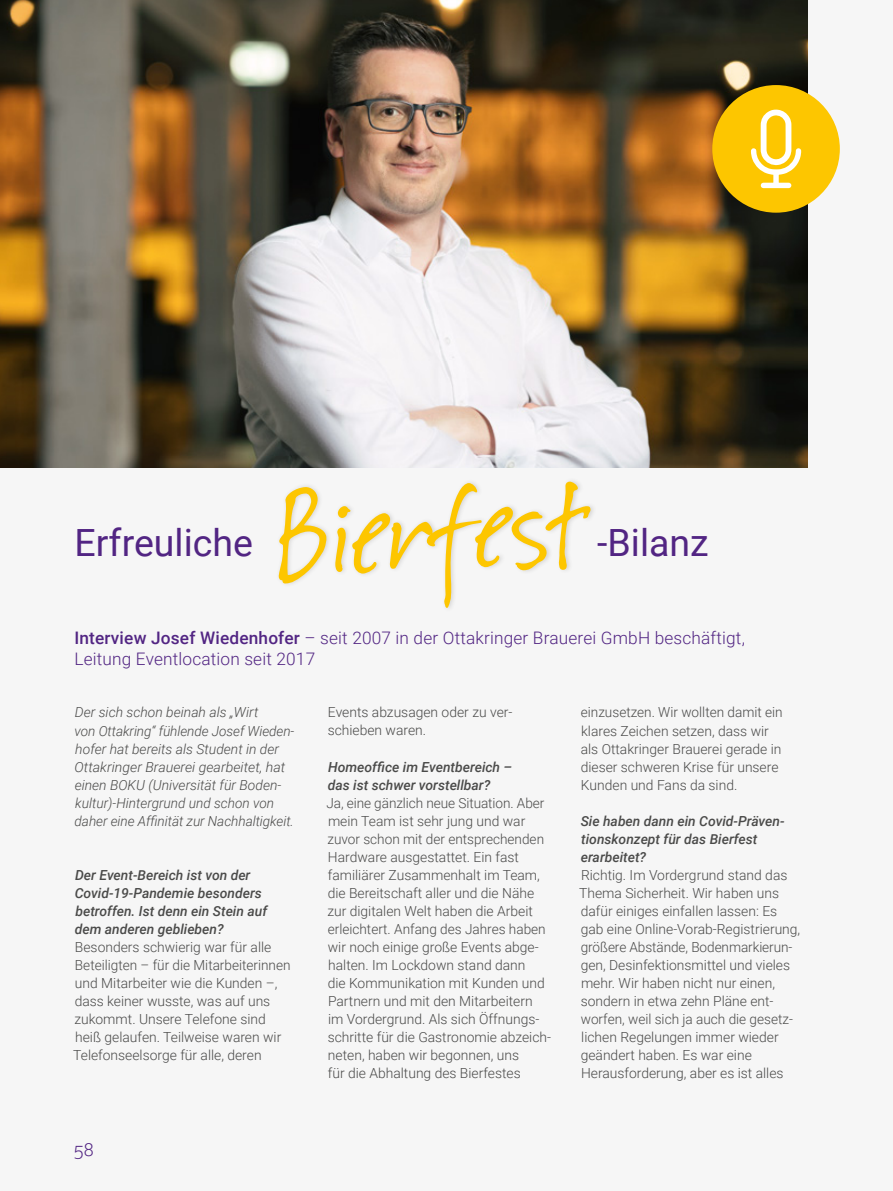
<style>
.page{position:relative;width:893px;height:1191px;background:#f6f6f6}
.page>*{position:absolute;margin:0;border:0;box-sizing:border-box;transform-origin:0 0}
.t1{font:142.5px "Suomi Hand Script";color:#fdc600}
.t2{font:37.5px "Roboto";color:#522583}
.t3{font:300 18px "Roboto";color:#522583}
.t4{font:300 17.25px/21px "Roboto";letter-spacing:.01em;color:#522583}
.t5{font:300 13.8px/18px "Roboto";color:#4a4a49}
.t6{font:italic 300 13.8px/18px "Roboto";color:#4a4a49}
.t7{font:italic 500 13.8px/18px "Roboto";color:#4a4a49}
.s1{font-weight:500}
</style>
<div class="page">
<div style="left:276px;top:477px;width:321px;height:135px;background:#4a4a49;opacity:.2"></div>
<img style="left:0;top:0;width:808px;height:468px">
<div style="left:712px;top:85px;width:128px;height:128px;background:#fdc600;border-radius:50%"></div>
<svg style="left:751px;top:109px;width:50px;height:79px"></svg>
<h1 class="t1" style="left:272px;top:469px;width:313px;rotate:-3deg">Bierfest</h1>
<h2 class="t2" style="left:74px;top:516px;width:180px">Erfreuliche</h2>
<h2 class="t2" style="left:597px;top:516px;width:113px">-Bilanz</h2>
<p class="t4" style="left:74px;top:626px;width:672px"><span class="s1">Interview Josef Wiedenhofer</span> – seit 2007 in der Ottakringer Brauerei GmbH beschäftigt,<br>Leitung Eventlocation seit 2017</p>
<p class="t6" style="left:75px;top:703px;width:221px">Der sich schon beinah als „Wirt<br>von Ottakring“ fühlende Josef Wieden&shy;hofer hat bereits als Student in der Ottakringer Brauerei gearbeitet, hat einen BOKU (Universität für Boden&shy;kultur)-Hintergrund und schon von daher eine Affinität zur Nachhaltigkeit.</p>
<p class="t7" style="left:75px;top:865px;width:194px">Der Event-Bereich ist von der<br>Covid-19-Pandemie besonders betroffen. Ist denn ein Stein auf dem anderen geblieben?</p>
<p class="t5" style="left:73px;top:937px;width:219px">Besonders schwierig war für alle Beteiligten – für die Mitarbeiterinnen und Mitarbeiter wie die Kunden –, dass keiner wusste, was auf uns zukommt. Unsere Telefone sind heiß gelaufen. Teilweise waren wir Telefonseelsorge für alle, deren</p>
<h3 class="t3" style="left:74px;top:1136px;width:22px">58</h3>
<p class="t5" style="left:328px;top:703px;width:186px">Events abzusagen oder zu ver&shy;schieben waren.</p>
<p class="t7" style="left:328px;top:757px;width:186px">Homeoffice im Eventbereich – das ist schwer vorstellbar?</p>
<p class="t5" style="left:326px;top:793px;width:226px">Ja, eine gänzlich neue Situation. Aber mein Team ist sehr jung und war zuvor schon mit der entsprechenden Hardware ausgestattet. Ein fast familiärer Zusammenhalt im Team, die Bereitschaft aller und die Nähe zur digitalen Welt haben die Arbeit erleichtert. Anfang des Jahres haben wir noch einige große Events abge&shy;halten. Im Lockdown stand dann<br>die Kommunikation mit Kunden und Partnern und mit den Mitarbeitern<br>im Vordergrund. Als sich Öffnungs&shy;schritte für die Gastronomie abzeich&shy;neten, haben wir begonnen, uns<br>für die Abhaltung des Bierfestes</p>
<p class="t5" style="left:581px;top:703px;width:203px">einzusetzen. Wir wollten damit ein klares Zeichen setzen, dass wir als Ottakringer Brauerei gerade in dieser schweren Krise für unsere<br>Kunden und Fans da sind.</p>
<p class="t7" style="left:581px;top:811px;width:205px">Sie haben dann ein Covid-Präven&shy;tionskonzept für das Bierfest erarbeitet?</p>
<p class="t5" style="left:579px;top:865px;width:223px">Richtig. Im Vordergrund stand das Thema Sicherheit. Wir haben uns dafür einiges einfallen lassen: Es gab eine Online-Vorab-Registrierung, größere Abstände, Bodenmarkierun&shy;gen, Desinfektionsmittel und vieles mehr. Wir haben nicht nur einen, sondern in etwa zehn Pläne ent&shy;worfen, weil sich ja auch die gesetz&shy;lichen Regelungen immer wieder geändert haben. Es war eine Herausforderung, aber es ist alles</p>
</div>
